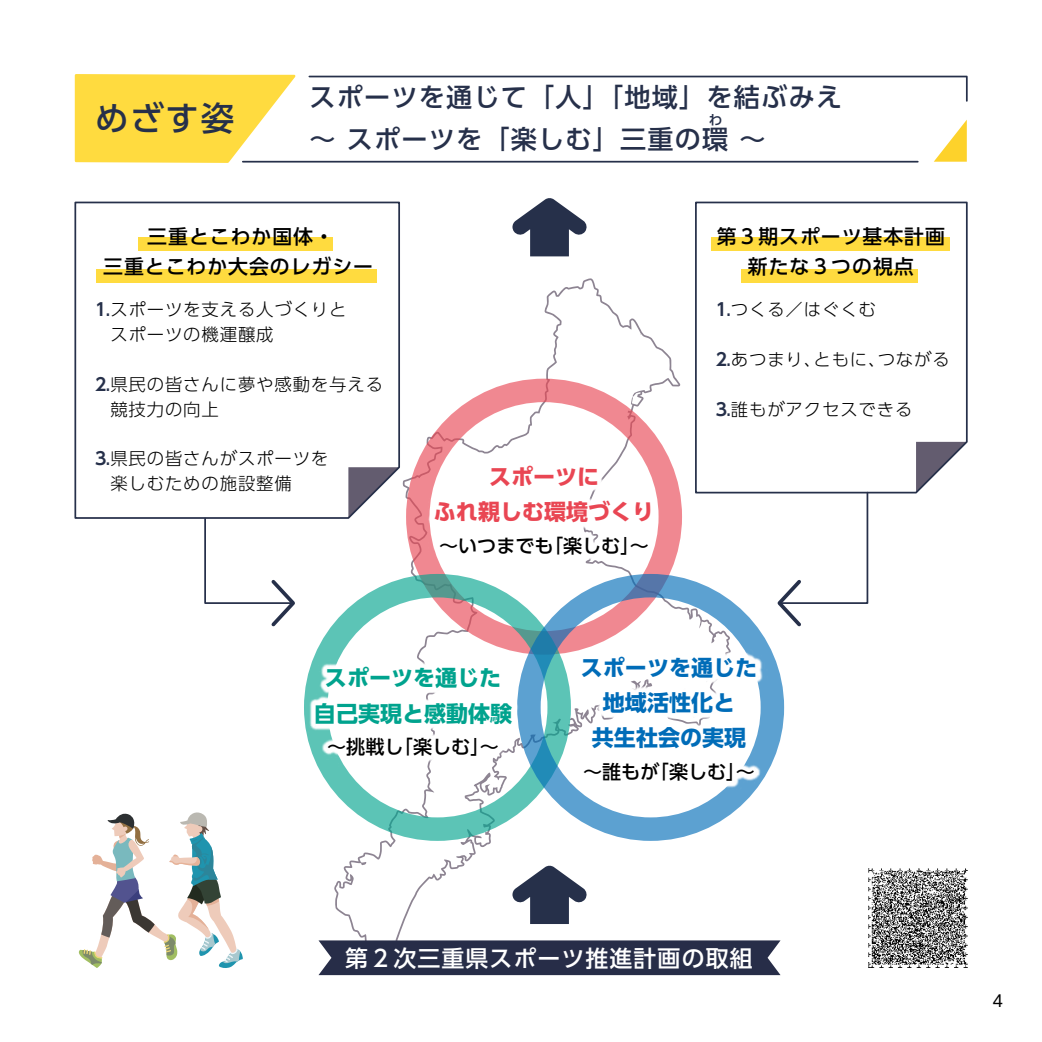
<style>
.page{position:relative;width:1042px;height:1042px;background:#fff}
.page>*{position:absolute;margin:0;border:0;box-sizing:border-box;transform-origin:0 0}
.t1{font:500 33.43px "UD Shin Go Pro";color:#26304a}
.t2{font:500 26.07px/42.2px "UD Shin Go Pro";letter-spacing:.05em;color:#26304a}
.t3{font:500 22.93px "UD Shin Go Pro";letter-spacing:.05em;color:#fff}
.t4{font:700 22.05px/35.2px "UD Shin Go Pro";color:#006cb8;text-align:center}
.t5{font:700 22.05px/35.2px "UD Shin Go Pro";color:#00a38e;text-align:center}
.t6{font:700 22.05px/35.2px "UD Shin Go Pro";color:#e94653;text-align:center}
.t7{font:500 19.78px/29.8px "UD Shin Go Pro";letter-spacing:.05em;color:#000;text-align:center}
.t8{font:500 19.07px "UD Shin Go Pro";color:#000}
.t9{font:300 17.32px/24.8px "UD Shin Go Pro";letter-spacing:.05em;color:#000}
.t10{font:16.1px "UD Shin Go Pro";color:#000}
.t11{font:500 13.65px "UD Shin Go Pro";color:#26304a}
.s1{font-family:"UD Shin Go Pro De";font-weight:700;color:#26304a}
</style>
<div class="page">
<svg style="left:334px;top:278px;width:343px;height:662px"></svg>
<svg style="left:406px;top:379px;width:275px;height:18px"></svg>
<svg style="left:334px;top:574px;width:165px;height:267px"></svg>
<img style="left:348px;top:397px;width:362px;height:202px">
<img style="left:304px;top:599px;width:195px;height:233px">
<img style="left:499px;top:588px;width:286px;height:266px">
<svg style="left:74px;top:74px;width:225px;height:89px"></svg>
<svg style="left:308px;top:75px;width:660px;height:27px"></svg>
<hr style="left:243px;top:161px;width:675px;height:2px;background:#26304a">
<svg style="left:934px;top:120px;width:33px;height:42px"></svg>
<svg style="left:204px;top:520px;width:91px;height:107px"></svg>
<svg style="left:774px;top:495px;width:95px;height:135px"></svg>
<svg style="left:694px;top:201px;width:274px;height:294px"></svg>
<svg style="left:74px;top:201px;width:327px;height:319px"></svg>
<div style="left:318px;top:940px;width:462px;height:35px;background:#272d48"></div>
<svg style="left:512px;top:198px;width:75px;height:58px"></svg>
<svg style="left:512px;top:865px;width:75px;height:59px"></svg>
<svg style="left:78px;top:812px;width:165px;height:156px"></svg>
<img style="left:868px;top:868px;width:99px;height:99px">
<h1 class="t1" style="left:95px;top:91px;width:140px">めざす姿</h1>
<h2 class="t2" style="left:309px;top:75px;width:534px">スポーツを通じて「人」「地域」を結ぶみえ～ スポーツを「楽しむ」三重の環 ～</h2>
<p class="t11" style="left:709px;top:109px;width:15px">わ</p>
<p class="t7" style="left:103px;top:221px;width:271px">三重とこわか国体・<br>三重とこわか大会のレガシー</p>
<p class="t7" style="left:717px;top:221px;width:230px">第３期スポーツ基本計画新たな３つの視点</p>
<p class="t9" style="left:92px;top:297px;width:256px"><span class="s1">⒈</span>スポーツを支える人づくりと　スポーツの機運醸成</p>
<p class="t9" style="left:92px;top:371px;width:292px"><span class="s1">⒉</span>県民の皆さんに夢や感動を与える　競技力の向上</p>
<p class="t9" style="left:92px;top:445px;width:238px"><span class="s1">⒊</span>県民の皆さんがスポーツを　楽しむための施設整備</p>
<p class="t9" style="left:713px;top:297px;width:165px"><span class="s1">⒈</span>つくる／はぐくむ</p>
<p class="t9" style="left:713px;top:346px;width:238px"><span class="s1">⒉</span>あつまり、ともに、つながる</p>
<p class="t9" style="left:713px;top:396px;width:201px"><span class="s1">⒊</span>誰もがアクセスできる</p>
<p class="t6" style="left:434px;top:458px;width:222px">スポーツに<br>ふれ親しむ環境づくり</p>
<p class="t8" style="left:439px;top:530px;width:211px">～いつまでも「楽しむ」～</p>
<p class="t5" style="left:314px;top:660px;width:200px">スポーツを通じた自己実現と感動体験</p>
<p class="t8" style="left:327px;top:731px;width:173px">～挑戦し「楽しむ」～</p>
<p class="t4" style="left:581px;top:649px;width:178px">スポーツを通じた地域活性化と<br>共生社会の実現</p>
<p class="t8" style="left:583px;top:756px;width:173px">～誰もが「楽しむ」～</p>
<h3 class="t3" style="left:345px;top:939px;width:409px">第２次三重県スポーツ推進計画の取組</h3>
<p class="t10" style="left:992px;top:987px;width:12px">4</p>
</div>
